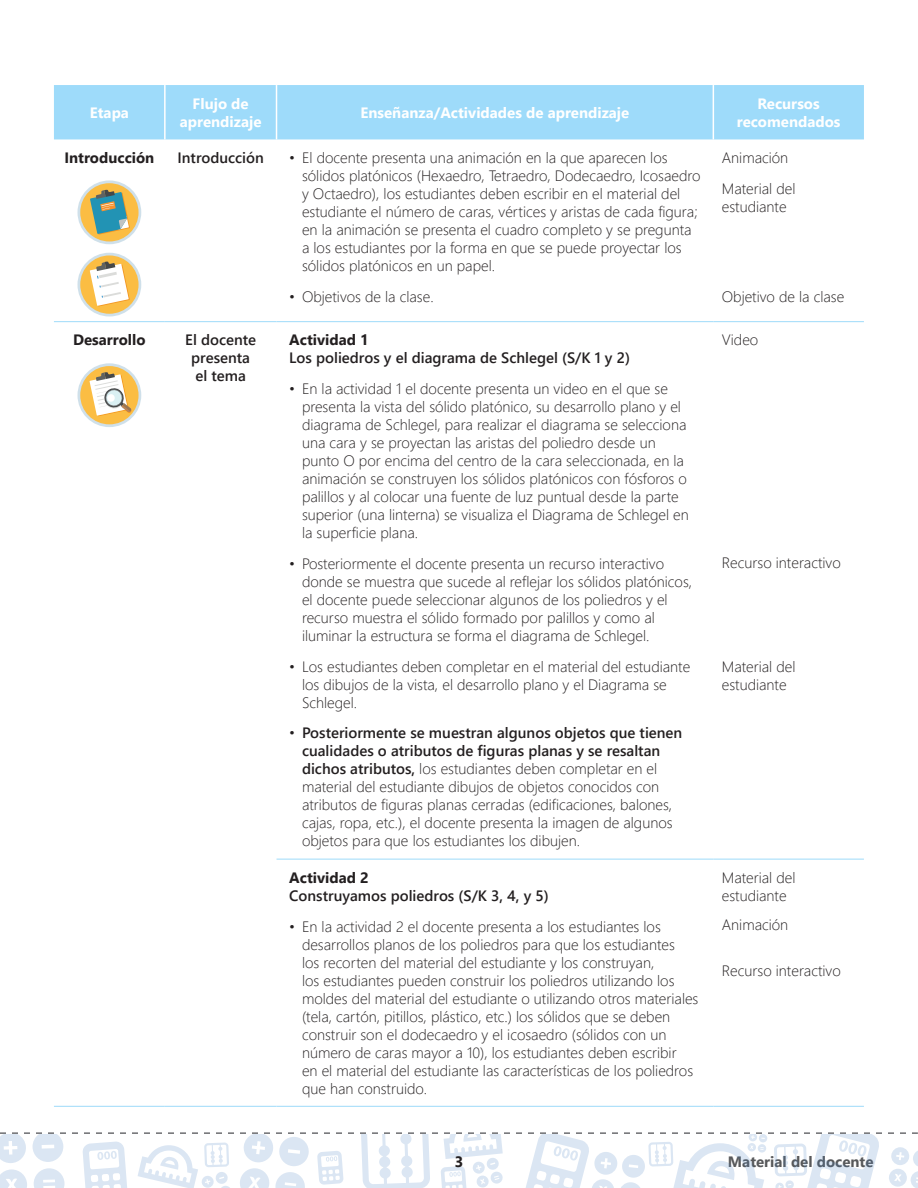
<style>
.page{position:relative;width:918px;height:1188px;background:#fff}
.page>*{position:absolute;margin:0;border:0;box-sizing:border-box;transform-origin:0 0}
.t1{font:300 15px/18px "Segoe UI";color:#231f20}
.t2{font:600 15px/18px "Segoe UI";color:#231f20;text-align:center}
.t3{font:700 15px/18px "Segoe UI";color:#fff;text-align:center}
.t4{font:700 15px "Segoe UI";color:#231f20}
.t5{font:700 15px "Segoe UI";color:#57585a}
.s1{font-weight:600}
</style>
<div class="page">
<svg style="left:0;top:1132px;width:918px;height:56px"></svg>
<div style="left:54px;top:85px;width:810px;height:54px;background:#9edbfa"></div>
<hr style="left:164px;top:85px;width:2px;height:54px;background:#fff">
<hr style="left:276px;top:85px;width:1px;height:54px;background:#fff">
<hr style="left:713px;top:85px;width:1px;height:54px;background:#fff">
<hr style="left:54px;top:321px;width:111px;height:1px;background:#9edbfa">
<hr style="left:165px;top:321px;width:112px;height:1px;background:#9edbfa">
<hr style="left:54px;top:1106px;width:111px;height:1px;background:#9edbfa">
<hr style="left:165px;top:1106px;width:112px;height:1px;background:#9edbfa">
<hr style="left:277px;top:321px;width:436px;height:1px;background:#9edbfa">
<hr style="left:713px;top:321px;width:151px;height:1px;background:#9edbfa">
<hr style="left:277px;top:859px;width:436px;height:1px;background:#9edbfa">
<hr style="left:713px;top:859px;width:151px;height:1px;background:#9edbfa">
<hr style="left:277px;top:1106px;width:436px;height:1px;background:#9edbfa">
<hr style="left:713px;top:1106px;width:151px;height:1px;background:#9edbfa">
<div style="left:78px;top:180px;width:63px;height:64px;background:#cfe0ea;border-radius:50%"></div>
<div style="left:80px;top:183px;width:59px;height:59px;background:#fbbd43;border-radius:50%"></div>
<svg style="left:90px;top:190px;width:40px;height:45px"></svg>
<div style="left:78px;top:253px;width:63px;height:64px;background:#cfe0ea;border-radius:50%"></div>
<div style="left:80px;top:255px;width:59px;height:59px;background:#fbbd43;border-radius:50%"></div>
<svg style="left:90px;top:261px;width:40px;height:45px"></svg>
<svg style="left:78px;top:363px;width:63px;height:64px"></svg>
<div style="left:80px;top:366px;width:59px;height:58px;background:#fbbd43;border-radius:50%"></div>
<svg style="left:90px;top:372px;width:42px;height:44px"></svg>
<p class="t3" style="left:90px;top:103px;width:41px">Etapa</p>
<p class="t3" style="left:180px;top:94px;width:83px">Flujo de aprendizaje</p>
<p class="t3" style="left:361px;top:103px;width:270px">Enseñanza/Actividades de aprendizaje</p>
<p class="t3" style="left:737px;top:94px;width:105px">Recursos recomendados</p>
<p class="t4" style="left:64px;top:145px;width:92px">Introducción</p>
<p class="t2" style="left:177px;top:148px;width:88px">Introducción</p>
<p class="t1" style="left:302px;top:148px;width:400px;text-indent:-13px">• El docente presenta una animación en la que aparecen los sólidos platónicos (Hexaedro, Tetraedro, Dodecaedro, Icosaedro y Octaedro), los estudiantes deben escribir en el material del estudiante el número de caras, vértices y aristas de cada figura; en la animación se presenta el cuadro completo y se pregunta a los estudiantes por la forma en que se puede proyectar los sólidos platónicos en un papel.</p>
<p class="t1" style="left:289px;top:287px;width:146px">• Objetivos de la clase.</p>
<p class="t1" style="left:722px;top:141px;width:75px;line-height:30.8px">Animación<br>Material del</p>
<p class="t1" style="left:722px;top:197px;width:66px">estudiante</p>
<p class="t1" style="left:722px;top:287px;width:124px">Objetivo de la clase</p>
<p class="t4" style="left:73px;top:328px;width:74px">Desarrollo</p>
<p class="t2" style="left:185px;top:331px;width:72px">El docente presenta el tema</p>
<p class="t4" style="left:289px;top:328px;width:81px">Actividad 1</p>
<p class="t2" style="left:289px;top:349px;width:342px">Los poliedros y el diagrama de Schlegel (S/K 1 y 2)</p>
<p class="t1" style="left:302px;top:379px;width:388px;text-indent:-13px">• En la actividad 1 el docente presenta un video en el que se presenta la vista del sólido platónico, su desarrollo plano y el diagrama de Schlegel, para realizar el diagrama se selecciona una cara y se proyectan las aristas del poliedro desde un punto O por encima del centro de la cara seleccionada, en la animación se construyen los sólidos platónicos con fósforos o palillos y al colocar una fuente de luz puntual desde la parte superior (una linterna) se visualiza el Diagrama de Schlegel en la superficie plana.</p>
<p class="t1" style="left:302px;top:554px;width:392px;text-indent:-13px">• Posteriormente el docente presenta un recurso interactivo donde se muestra que sucede al reflejar los sólidos platónicos, el docente puede seleccionar algunos de los poliedros y el recurso muestra el sólido formado por palillos y como al iluminar la estructura se forma el diagrama de Schlegel.</p>
<p class="t1" style="left:302px;top:657px;width:390px;text-indent:-13px">• Los estudiantes deben completar en el material del estudiante los dibujos de la vista, el desarrollo plano y el Diagrama se<br>Schlegel.</p>
<p class="t1" style="left:302px;top:723px;width:382px;text-indent:-13px">• <span class="s1">Posteriormente se muestran algunos objetos que tienen cualidades o atributos de figuras planas y se resaltan dichos atributos,</span> los estudiantes deben completar en el material del estudiante dibujos de objetos conocidos con atributos de figuras planas cerradas (edificaciones, balones, cajas, ropa, etc.), el docente presenta la imagen de algunos objetos para que los estudiantes los dibujen.</p>
<p class="t4" style="left:289px;top:865px;width:81px">Actividad 2</p>
<p class="t2" style="left:289px;top:886px;width:261px">Construyamos poliedros (S/K 3, 4, y 5)</p>
<p class="t1" style="left:302px;top:917px;width:398px;text-indent:-13px">• En la actividad 2 el docente presenta a los estudiantes los desarrollos planos de los poliedros para que los estudiantes<br>los recorten del material del estudiante y los construyan,<br>los estudiantes pueden construir los poliedros utilizando los moldes del material del estudiante o utilizando otros materiales (tela, cartón, pitillos, plástico, etc.) los sólidos que se deben construir son el dodecaedro y el icosaedro (sólidos con un número de caras mayor a 10), los estudiantes deben escribir<br>en el material del estudiante las características de los poliedros que han construido.</p>
<p class="t1" style="left:722px;top:330px;width:38px">Video</p>
<p class="t1" style="left:722px;top:553px;width:120px">Recurso interactivo</p>
<p class="t1" style="left:722px;top:657px;width:75px">Material del estudiante</p>
<p class="t1" style="left:722px;top:868px;width:75px">Material del estudiante</p>
<p class="t1" style="left:722px;top:915px;width:68px">Animación</p>
<p class="t1" style="left:722px;top:961px;width:120px">Recurso interactivo</p>
<p class="t4" style="left:455px;top:1150px;width:10px">3</p>
<p class="t5" style="left:728px;top:1149px;width:147px">Material del docente</p>
</div>
